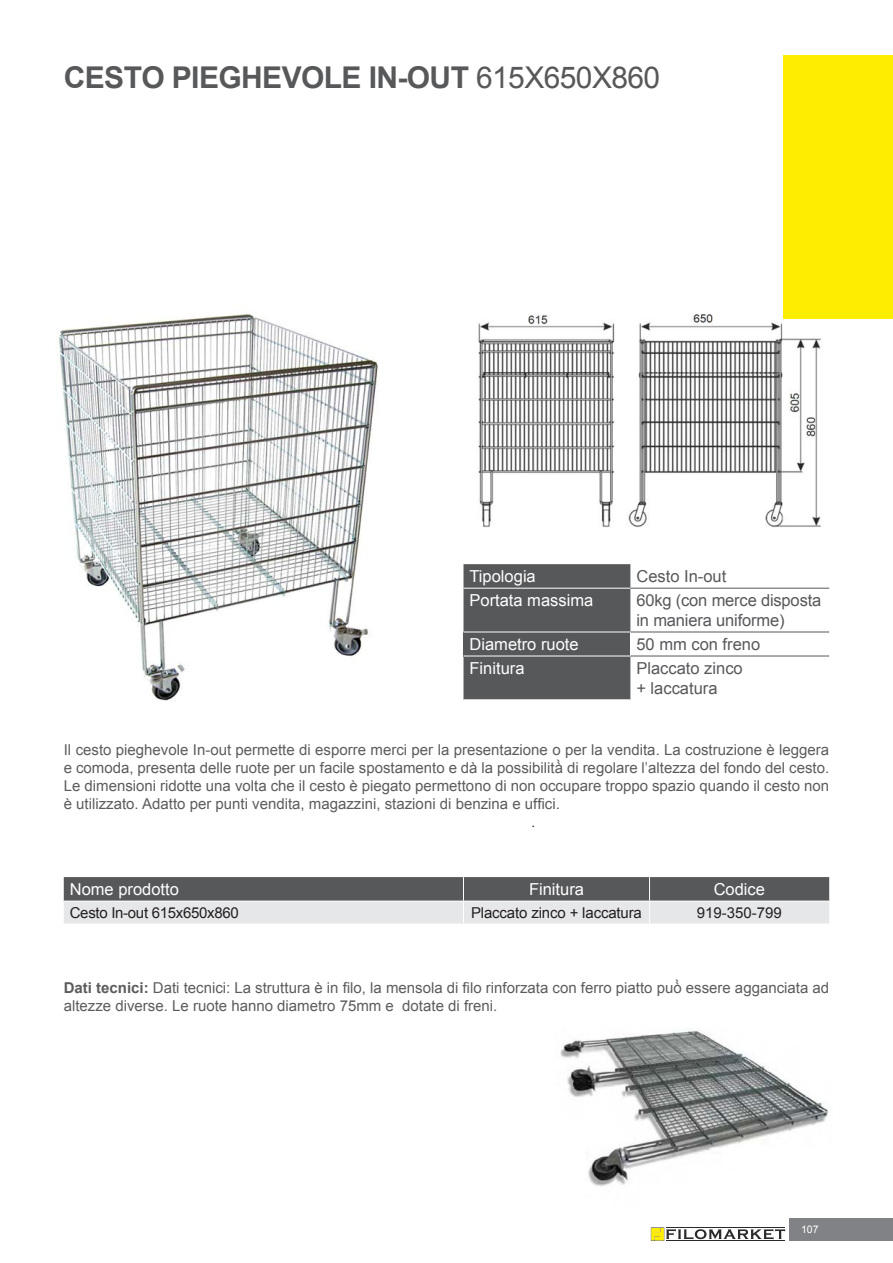
<style>
.page{position:relative;width:893px;height:1263px;background:#fff}
.page>*{position:absolute;margin:0;border:0;box-sizing:border-box;transform-origin:0 0}
.t1{font:700 30px "Arial";letter-spacing:-.02em;color:#57585a}
.t2{font:16.5px/19.8px "Arial";color:#57585a}
.t3{font:16.5px "Arial";color:#fff}
.t4{font:15px/18px "Arial";color:#5c5c5c;text-align:justify}
.t5{font:15px "Arial";letter-spacing:-.01em;color:#231f20}
.t6{font:13.5px "Arial";color:#231f20}
.t7{font:10.5px "Arial";color:#fff}
.s1{font-weight:400}
.s2{font-weight:700}
</style>
<div class="page">
<svg style="left:651px;top:1227px;width:134px;height:14px"></svg>
<hr style="left:666px;top:1227px;width:119px;height:1px;background:#2b2929">
<hr style="left:666px;top:1240px;width:119px;height:1px;background:#2b2929">
<div style="left:789px;top:1218px;width:104px;height:23px;background:#808285"></div>
<img style="left:478px;top:314px;width:343px;height:213px">
<div style="left:783px;top:55px;width:110px;height:264px;background:#ffed00"></div>
<div style="left:463px;top:564px;width:167px;height:135px;background:#57585a"></div>
<div style="left:463px;top:632px;width:167px;height:24px;background:#57585a"></div>
<hr style="left:463px;top:588px;width:167px;height:1px;background:#fff">
<hr style="left:463px;top:632px;width:167px;height:1px;background:#fff">
<hr style="left:463px;top:656px;width:167px;height:1px;background:#fff">
<hr style="left:630px;top:588px;width:199px;height:1px;background:#57585a">
<hr style="left:630px;top:632px;width:199px;height:1px;background:#57585a">
<hr style="left:630px;top:656px;width:199px;height:1px;background:#57585a">
<svg style="left:64px;top:877px;width:765px;height:47px;background:#9fa0a2"></svg>
<img style="left:58px;top:314px;width:320px;height:387px">
<img style="left:560px;top:1029px;width:269px;height:158px">
<p class="t1" style="left:64px;top:57px;width:598px">CESTO PIEGHEVOLE IN-OUT <span class="s1">615X650X860</span></p>
<p class="t3" style="left:469px;top:566px;width:68px">Tipologia</p>
<p class="t2" style="left:636px;top:567px;width:91px">Cesto In-out</p>
<p class="t3" style="left:469px;top:590px;width:125px">Portata massima</p>
<p class="t2" style="left:636px;top:591px;width:186px">60kg (con merce disposta in maniera uniforme)</p>
<p class="t3" style="left:469px;top:633px;width:111px">Diametro ruote</p>
<p class="t2" style="left:636px;top:634px;width:125px">50 mm con freno</p>
<p class="t3" style="left:469px;top:657px;width:57px">Finitura</p>
<p class="t2" style="left:636px;top:658px;width:108px">Placcato zinco + laccatura</p>
<p class="t4" style="left:64px;top:741px;width:767px">Il cesto pieghevole In-out permette di esporre merci per la presentazione o per la vendita. La costruzione è leggera e comoda, presenta delle ruote per un facile spostamento e dà la possibilità̀ di regolare l’altezza del fondo del cesto.<br>Le dimensioni ridotte una volta che il cesto è piegato permettono di non occupare troppo spazio quando il cesto non è utilizzato. Adatto per punti vendita, magazzini, stazioni di benzina e uffici.</p>
<p class="t6" style="left:532px;top:813px;width:5px">.</p>
<p class="t3" style="left:70px;top:878px;width:111px">Nome prodotto</p>
<p class="t3" style="left:529px;top:878px;width:57px">Finitura</p>
<p class="t3" style="left:714px;top:878px;width:53px">Codice</p>
<p class="t5" style="left:70px;top:903px;width:171px">Cesto In-out 615x650x860</p>
<p class="t5" style="left:471px;top:903px;width:172px">Placcato zinco + laccatura</p>
<p class="t5" style="left:697px;top:903px;width:87px">919-350-799</p>
<p class="t4" style="left:64px;top:979px;width:767px"><span class="s2">Dati tecnici:</span> Dati tecnici: La struttura è in filo, la mensola di filo rinforzata con ferro piatto può̀ essere agganciata ad altezze diverse. Le ruote hanno diametro 75mm e dotate di freni.</p>
<p class="t7" style="left:801px;top:1222px;width:19px">107</p>
</div>
